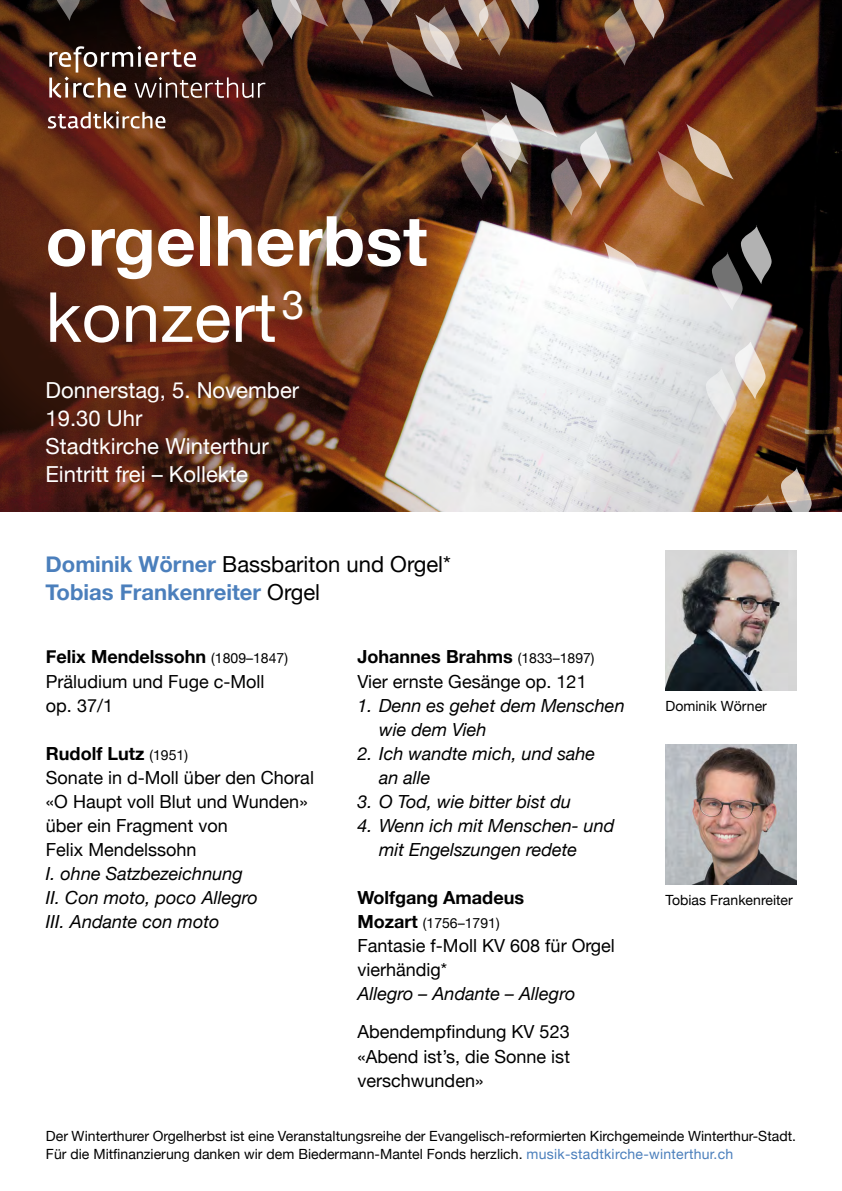
<style>
.page{position:relative;width:842px;height:1191px;background:#fff}
.page>*{position:absolute;margin:0;border:0;box-sizing:border-box;transform-origin:0 0}
.t1{font:700 69.2px/76.2px "Helvetica Neue";letter-spacing:.005em;color:#fff}
.t2{font:22.1px/28.1px "Helvetica Neue";color:#fff}
.t3{font:700 22.1px/28.1px "Helvetica Neue";color:#4b7fbc}
.t4{font:18px/24.1px "Helvetica Neue";color:#000}
.t5{font:italic 18px/24.1px "Helvetica Neue";color:#000}
.t6{font:700 18px "Helvetica Neue";color:#000}
.t7{font:14px/18px "Helvetica Neue";color:#000}
.s1{font-weight:400}
.s2{font-weight:400;color:#000}
.s3{font-weight:700}
.s4{font-size:14px}
.s5{font-weight:700;font-size:18px}
.s6{color:#4b7fbc}
</style>
<div class="page">
<img style="left:430px;top:0;width:412px;height:512px">
<svg style="left:0;top:0;width:430px;height:512px;background:#622f1a"></svg>
<svg style="left:48px;top:111px;width:117px;height:18px"></svg>
<svg style="left:49px;top:0;width:280px;height:98px;background:#51342a"></svg>
<svg style="left:712px;top:225px;width:60px;height:86px;background:#5f5b5b"></svg>
<svg style="left:706px;top:340px;width:59px;height:86px;background:#d8c8b6"></svg>
<svg style="left:752px;top:466px;width:60px;height:46px;background:#946f4f"></svg>
<svg style="left:574px;top:240px;width:77px;height:85px"></svg>
<img style="left:342px;top:0;width:392px;height:216px">
<img style="left:665px;top:551px;width:131px;height:139px">
<img style="left:665px;top:744px;width:131px;height:140px">
<h1 class="t1" style="left:46px;top:205px;width:383px">orgelherbst <span class="s1">konzert</span> <sup>3</sup></h1>
<p class="t2" style="left:46px;top:377px;width:255px">Donnerstag, 5. November<br>19.30 Uhr<br>Stadtkirche Winterthur<br>Eintritt frei – Kollekte</p>
<p class="t3" style="left:46px;top:551px;width:407px">Dominik Wörner <span class="s2">Bassbariton und Orgel*<br></span>Tobias Frankenreiter <span class="s2">Orgel</span></p>
<p class="t4" style="left:46px;top:646px;width:244px"><span class="s3">Felix Mendelssohn</span> <span class="s4">(1809–1847)<br></span>Präludium und Fuge c-Moll op. 37/1</p>
<p class="t4" style="left:46px;top:742px;width:270px"><span class="s3">Rudolf Lutz</span> <span class="s4">(1951)<br></span>Sonate in d-Moll über den Choral «O Haupt voll Blut und Wunden» über ein Fragment von<br>Felix Mendelssohn</p>
<p class="t5" style="left:46px;top:861px;width:213px">I. ohne Satzbezeichnung<br>II. Con moto, poco Allegro<br>III. Andante con moto</p>
<p class="t4" style="left:357px;top:646px;width:239px"><span class="s3">Johannes Brahms</span> <span class="s4">(1833–1897)<br></span>Vier ernste Gesänge op. 121</p>
<p class="t5" style="left:379px;top:693px;width:247px;text-indent:-22px">1. Denn es gehet dem Menschen wie dem Vieh</p>
<p class="t5" style="left:379px;top:741px;width:218px;text-indent:-22px">2. Ich wandte mich, und sahe an alle</p>
<p class="t5" style="left:357px;top:789px;width:215px">3. O Tod, wie bitter bist du</p>
<p class="t5" style="left:379px;top:813px;width:237px;text-indent:-22px">4. Wenn ich mit Menschen- und mit Engelszungen redete</p>
<p class="t6" style="left:357px;top:883px;width:168px">Wolfgang Amadeus</p>
<p class="t7" style="left:357px;top:915px;width:144px"><span class="s5">Mozart</span> (1756–1791)</p>
<p class="t4" style="left:357px;top:934px;width:259px">Fantasie f-Moll KV 608 für Orgel vierhändig*</p>
<p class="t5" style="left:357px;top:981px;width:219px">Allegro – Andante – Allegro</p>
<p class="t4" style="left:357px;top:1021px;width:214px;text-align:justify">Abendempfindung KV 523 «Abend ist’s, die Sonne ist verschwunden»</p>
<p class="t7" style="left:665px;top:698px;width:103px">Dominik Wörner</p>
<p class="t7" style="left:665px;top:891px;width:129px">Tobias Frankenreiter</p>
<p class="t7" style="left:46px;top:1128px;width:752px">Der Winterthurer Orgelherbst ist eine Veranstaltungsreihe der Evangelisch-reformierten Kirchgemeinde Winterthur-Stadt.<br>Für die Mitfinanzierung danken wir dem Biedermann-Mantel Fonds herzlich. <span class="s6">musik-stadtkirche-winterthur.ch</span></p>
</div>
